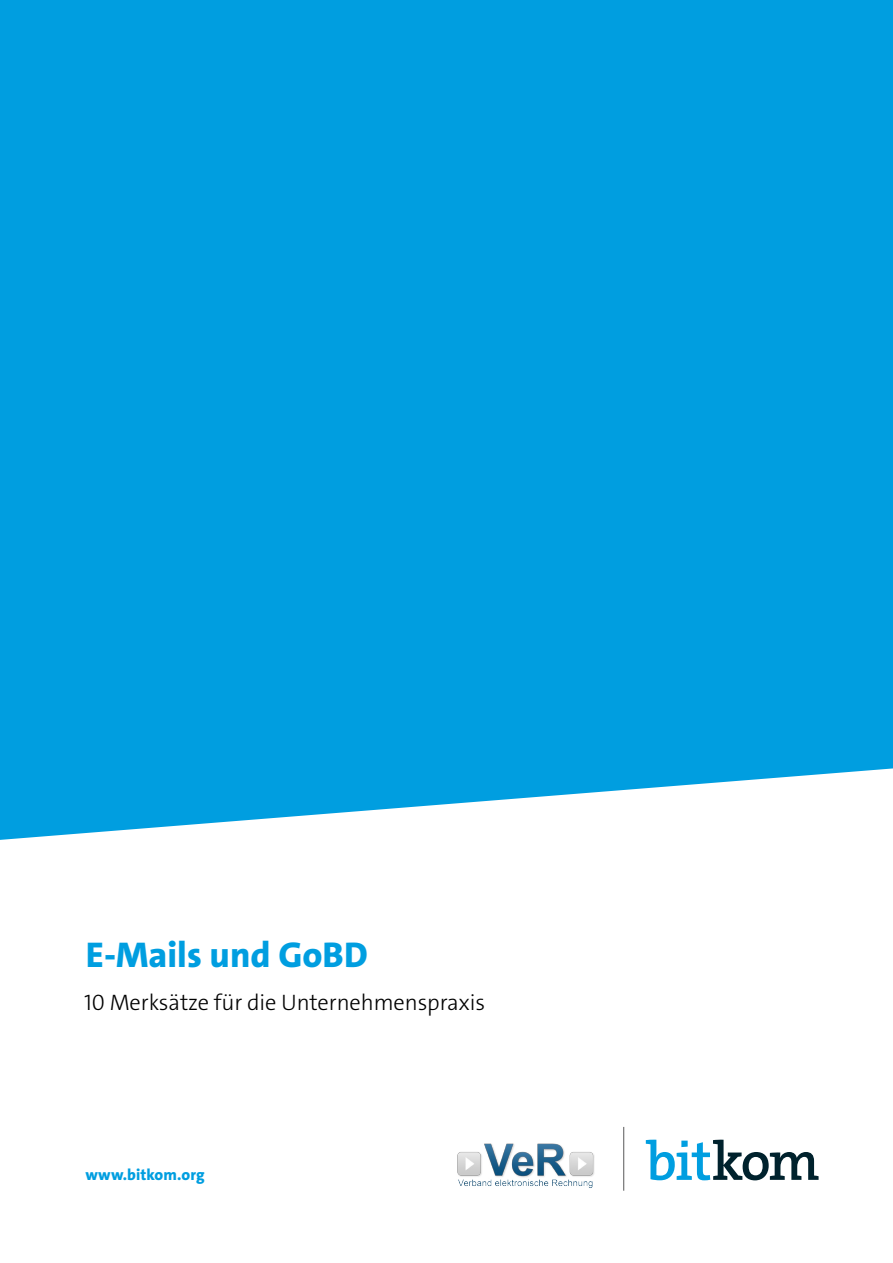
<style>
.page{position:relative;width:893px;height:1263px;background:#fff}
.page>*{position:absolute;margin:0;border:0;box-sizing:border-box;transform-origin:0 0}
.Überschrift_Cover{font:800 36px "The Sans C4 s";color:#009ee0}
.Unterzeile_Cover{font:300 22.5px "The Sans C4 s";letter-spacing:-.005em;color:#000}
.t1{font:800 15.75px "The Sans C4 s";letter-spacing:.005em;color:#009ee0}
</style>
<div class="page">
<div style="left:0;top:0;width:893px;height:840px;background:#009ee0"></div>
<svg style="left:646px;top:1140px;width:173px;height:40px"></svg>
<img style="left:457px;top:1143px;width:138px;height:45px">
<hr style="left:623px;top:1127px;width:1px;height:64px;background:#58585a">
<h1 class="Überschrift_Cover" style="left:86px;top:932px;width:284px">E-Mails und GoBD</h1>
<h2 class="Unterzeile_Cover" style="left:84px;top:988px;width:403px">10 Merksätze für die Unternehmenspraxis</h2>
<p class="t1" style="left:85px;top:1164px;width:121px">www.bitkom.org</p>
</div>
